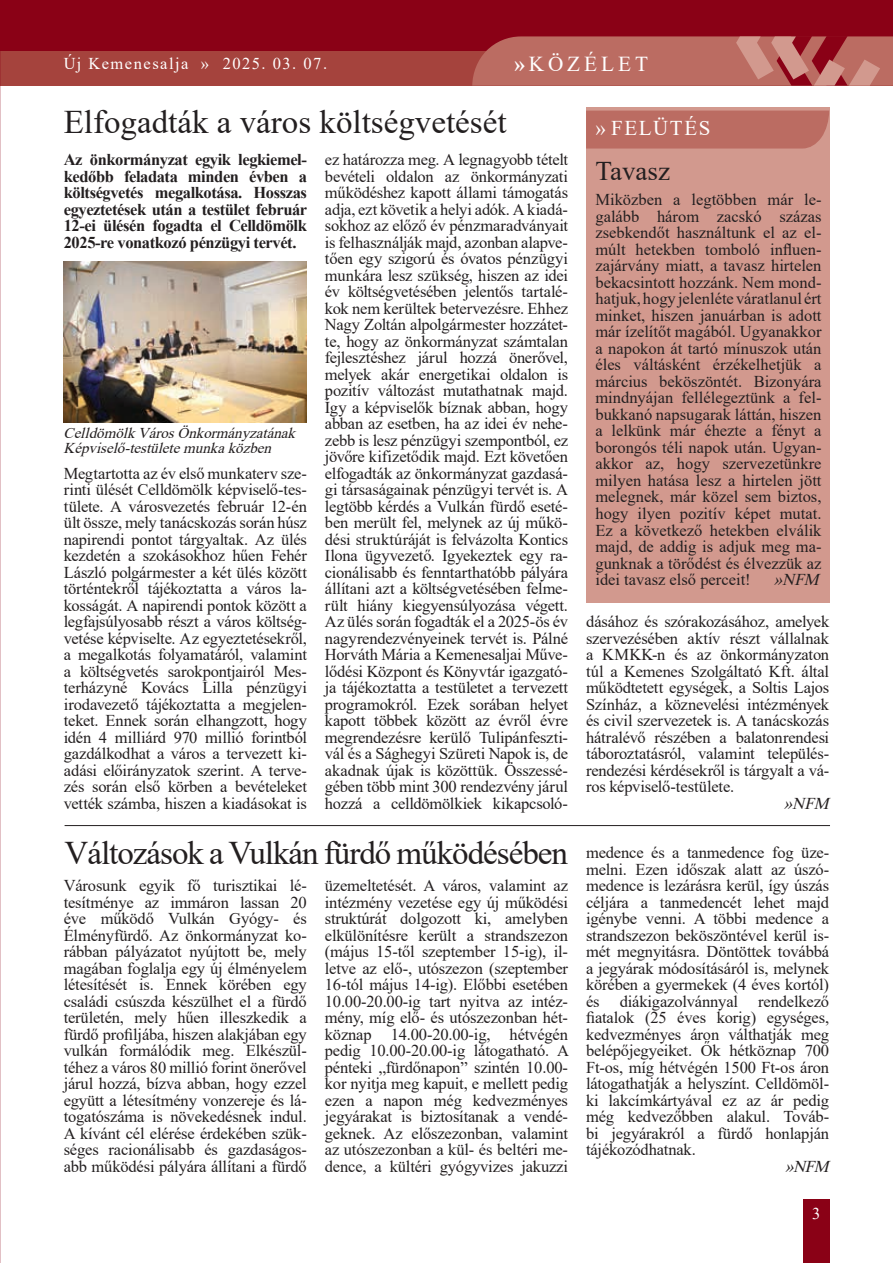
<style>
.page{position:relative;width:893px;height:1263px;background:#fff}
.page>*{position:absolute;margin:0;border:0;box-sizing:border-box;transform-origin:0 0}
.t1{font:33px "Times New Roman";letter-spacing:-.03em;color:#231f20}
.t2{font:33px "Times New Roman";color:#231f20}
.t3{font:27px "Times New Roman";color:#231f20}
.t4{font:21.3px "Times New Roman";letter-spacing:.185em;color:#fff}
.t5{font:21px "Times New Roman";letter-spacing:.075em;color:#fff}
.t6{font:16.5px/16.5px "Times New Roman";letter-spacing:-.01em;color:#231f20;text-align:justify}
.t7{font:700 16.5px/16.5px "Times New Roman";letter-spacing:-.025em;color:#231f20;text-align:justify}
.t8{font:16.5px "Times New Roman";letter-spacing:.09em;color:#fff}
.t9{font:italic 16.5px "Times New Roman";color:#231f20}
.t10{font:italic 15px/15px "Times New Roman";color:#231f20}
.s1{font-weight:700}
</style>
<div class="page">
<div style="left:0;top:0;width:893px;height:85px;background:#8a0116"></div>
<div style="left:0;top:52px;width:893px;height:34px;background:#a5433d"></div>
<div style="left:803px;top:1199px;width:26px;height:64px;background:#8a0116"></div>
<svg style="left:472px;top:36px;width:421px;height:50px;background:#b96760"></svg>
<div style="left:587px;top:107px;width:243px;height:495px;background:#d2998e"></div>
<div style="left:586px;top:111px;width:243px;height:38px;background:#bb6c62"></div>
<img style="left:64px;top:261px;width:243px;height:161px">
<hr style="left:65px;top:825px;width:765px;height:1px;background:#231f20">
<p class="t8" style="left:64px;top:52px;width:265px">Új Kemenesalja » 2025. 03. 07.</p>
<p class="t4" style="left:514px;top:48px;width:135px"><span class="s1">»</span>KÖZÉLET</p>
<h1 class="t2" style="left:64px;top:99px;width:444px">Elfogadták a város költségvetését</h1>
<p class="t5" style="left:595px;top:113px;width:117px">» FELÜTÉS</p>
<p class="t7" style="left:64px;top:151px;width:245px">Az önkormányzat egyik legkiemel&shy;kedőbb feladata minden évben a költségvetés megalkotása. Hosszas egyeztetések után a testület február 12-ei ülésén fogadta el Celldömölk 2025-re vonatkozó pénzügyi tervét.</p>
<p class="t10" style="left:64px;top:425px;width:238px">CelldömölkVárosÖnkormányzatának<br>Képviselő-testületemunkaközben</p>
<p class="t6" style="left:64px;top:464px;width:245px">Megtartotta az év első munkaterv sze&shy;rinti ülését Celldömölk képviselő-tes&shy;tülete. A városvezetés február 12-én ült össze, mely tanácskozás során húsz napirendi pontot tárgyaltak. Az ülés kezdetén a szokásokhoz hűen Fehér László polgármester a két ülés között történtekről tájékoztatta a város la&shy;kosságát. A napirendi pontok között a legfajsúlyosabb részt a város költség&shy;vetése képviselte. Az egyeztetésekről, a megalkotás folyamatáról, valamint a költségvetés sarokpontjairól Mes&shy;terházyné Kovács Lilla pénzügyi irodavezető tájékoztatta a megjelen&shy;teket. Ennek során elhangzott, hogy idén 4 milliárd 970 millió forintból gazdálkodhat a város a tervezett ki&shy;adási előirányzatok szerint. A terve&shy;zés során első körben a bevételeket vették számba, hiszen a kiadásokat is</p>
<p class="t6" style="left:325px;top:151px;width:245px">ez határozza meg. A legnagyobb tételt bevételi oldalon az önkormányzati működéshez kapott állami támogatás adja, ezt követik a helyi adók. A kiadá&shy;sokhoz az előző év pénzmaradványait is felhasználják majd, azonban alapve&shy;tően egy szigorú és óvatos pénzügyi munkára lesz szükség, hiszen az idei év költségvetésében jelentős tartalé&shy;kok nem kerültek betervezésre. Ehhez Nagy Zoltán alpolgármester hozzátet&shy;te, hogy az önkormányzat számtalan fejlesztéshez járul hozzá önerővel, melyek akár energetikai oldalon is pozitív változást mutathatnak majd.<br>Így a képviselők bíznak abban, hogy abban az esetben, ha az idei év nehe&shy;zebb is lesz pénzügyi szempontból, ez jövőre kifizetődik majd. Ezt követően elfogadták az önkormányzat gazdasá&shy;gi társaságainak pénzügyi tervét is. A legtöbb kérdés a Vulkán fürdő eseté&shy;ben merült fel, melynek az új műkö&shy;dési struktúráját is felvázolta Kontics Ilona ügyvezető. Igyekeztek egy ra&shy;cionálisabb és fenntarthatóbb pályára állítani azt a költségvetésében felme&shy;rült hiány kiegyensúlyozása végett.<br>Az ülés során fogadták el a 2025-ös év nagyrendezvényeinek tervét is. Pálné Horváth Mária a Kemenesaljai Műve&shy;lődési Központ és Könyvtár igazgató&shy;ja tájékoztatta a testületet a tervezett programokról. Ezek sorában helyet kapott többek között az évről évre megrendezésre kerülő Tulipánfeszti&shy;vál és a Sághegyi Szüreti Napok is, de akadnak újak is közöttük. Összessé&shy;gében több mint 300 rendezvény járul hozzá a celldömölkiek kikapcsoló-</p>
<h1 class="t1" style="left:65px;top:829px;width:505px">Változások a Vulkán fürdő működésében</h1>
<p class="t6" style="left:64px;top:877px;width:245px">Városunk egyik fő turisztikai lé&shy;tesítménye az immáron lassan 20 éve működő Vulkán Gyógy- és Élményfürdő. Az önkormányzat ko&shy;rábban pályázatot nyújtott be, mely magában foglalja egy új élményelem létesítését is. Ennek körében egy családi csúszda készülhet el a fürdő területén, mely hűen illeszkedik a fürdő profiljába, hiszen alakjában egy vulkán formálódik meg. Elkészül&shy;téhez a város 80 millió forint önerővel járul hozzá, bízva abban, hogy ezzel együtt a létesítmény vonzereje és lá&shy;togatószáma is növekedésnek indul.<br>A kívánt cél elérése érdekében szük&shy;séges racionálisabb és gazdaságos&shy;abb működési pályára állítani a fürdő</p>
<p class="t6" style="left:325px;top:877px;width:246px">üzemeltetését. A város, valamint az intézmény vezetése egy új működési struktúrát dolgozott ki, amelyben elkülönítésre került a strandszezon (május 15-től szeptember 15-ig), il&shy;letve az elő-, utószezon (szeptember 16-tól május 14-ig). Előbbi esetében 10.00-20.00-ig tart nyitva az intéz&shy;mény, míg elő- és utószezonban hét&shy;köznap 14.00-20.00-ig, hétvégén pedig 10.00-20.00-ig látogatható. A pénteki „fürdőnapon” szintén 10.00- kor nyitja meg kapuit, e mellett pedig ezen a napon még kedvezményes jegyárakat is biztosítanak a vendé&shy;geknek. Az előszezonban, valamint az utószezonban a kül- és beltéri me&shy;dence, a kültéri gyógyvizes jakuzzi</p>
<h2 class="t3" style="left:595px;top:152px;width:76px">Tavasz</h2>
<p class="t6" style="left:595px;top:191px;width:228px">Miközben a legtöbben már le&shy;galább három zacskó százas zsebkendőt használtunk el az el&shy;múlt hetekben tomboló influen&shy;zajárvány miatt, a tavasz hirtelen bekacsintott hozzánk. Nem mond&shy;hatjuk, hogy jelenléte váratlanul ért minket, hiszen januárban is adott már ízelítőt magából. Ugyanakkor a napokon át tartó mínuszok után éles váltásként érzékelhetjük a március beköszöntét. Bizonyára mindnyájan fellélegeztünk a fel&shy;bukkanó napsugarak láttán, hiszen a lelkünk már éhezte a fényt a borongós téli napok után. Ugyan&shy;akkor az, hogy szervezetünkre milyen hatása lesz a hirtelen jött melegnek, már közel sem biztos, hogy ilyen pozitív képet mutat.<br>Ez a következő hetekben elválik majd, de addig is adjuk meg ma&shy;gunknak a törődést és élvezzük az idei tavasz első perceit!</p>
<p class="t9" style="left:774px;top:568px;width:52px">»NFM</p>
<p class="t6" style="left:586px;top:613px;width:245px">dásához és szórakozásához, amelyek szervezésében aktív részt vállalnak a KMKK-n és az önkormányzaton túl a Kemenes Szolgáltató Kft. által működtetett egységek, a Soltis Lajos Színház, a köznevelési intézmények és civil szervezetek is. A tanácskozás hátralévő részében a balatonrendesi táboroztatásról, valamint település&shy;rendezési kérdésekről is tárgyalt a vá&shy;ros képviselő-testülete.</p>
<p class="t9" style="left:784px;top:791px;width:52px">»NFM</p>
<p class="t6" style="left:586px;top:844px;width:245px">medence és a tanmedence fog üze&shy;melni. Ezen időszak alatt az úszó&shy;medence is lezárásra kerül, így úszás céljára a tanmedencét lehet majd igénybe venni. A többi medence a strandszezon beköszöntével kerül is&shy;mét megnyitásra. Döntöttek továbbá a jegyárak módosításáról is, melynek körében a gyermekek (4 éves kortól) és diákigazolvánnyal rendelkező fiatalok (25 éves korig) egységes, kedvezményes áron válthatják meg belépőjegyeiket. Ők hétköznap 700<br>Ft-os, míg hétvégén 1500 Ft-os áron látogathatják a helyszínt. Celldömöl&shy;ki lakcímkártyával ez az ár pedig még kedvezőbben alakul. Továb&shy;bi jegyárakról a fürdő honlapján tájékozódhatnak.</p>
<p class="t9" style="left:785px;top:1154px;width:50px">»NFM</p>
<p class="t8" style="left:812px;top:1202px;width:10px">3</p>
</div>
